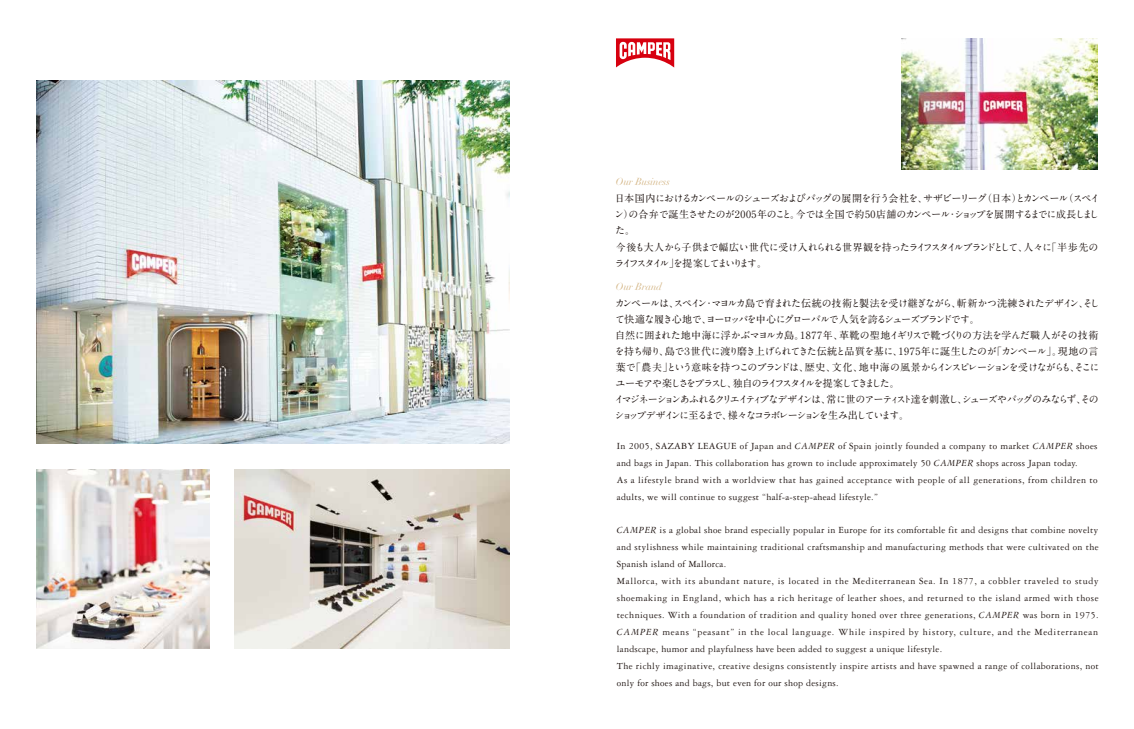
<style>
.page{position:relative;width:1134px;height:729px;background:#fff}
.page>*{position:absolute;margin:0;border:0;box-sizing:border-box;transform-origin:0 0}
.t1{font:10px/17px "Garamond 3 LT Std";letter-spacing:.035em;color:#221815}
.t2{font:700 10px/16px "A1 Mincho Std";letter-spacing:-.11em;color:#221815}
.t3{font:700 10px/16px "A1 Mincho Std";letter-spacing:-.135em;color:#221815}
.t4{font:italic 10px "Didot LH";color:#d4b686}
.s1{font-style:italic}
</style>
<div class="page">
<img style="left:901px;top:38px;width:197px;height:132px">
<svg style="left:616px;top:38px;width:58px;height:30px"></svg>
<img style="left:235px;top:469px;width:275px;height:179px">
<img style="left:36px;top:469px;width:173px;height:179px">
<img style="left:36px;top:81px;width:474px;height:363px">
<p class="t4" style="left:616px;top:175px;width:56px">Our Business</p>
<p class="t2" style="left:614px;top:189px;width:487px;text-align:justify">日本国内におけるカンペールのシューズおよびバッグの展開を行う会社を、サザビーリーグ（日本）とカンペール（スペイン）の合弁で誕生させたのが2005年のこと。今では全国で約50店舗のカンペール・ショップを展開するまでに成長しました。</p>
<p class="t3" style="left:614px;top:238px;width:485px">今後も大人から子供まで幅広い世代に受け入れられる世界観を持ったライフスタイルブランドとして、人々に「半歩先のライフスタイル」を提案してまいります。</p>
<p class="t4" style="left:616px;top:281px;width:48px">Our Brand</p>
<p class="t2" style="left:614px;top:293px;width:487px">カンペールは、スペイン・マヨルカ島で育まれた伝統の技術と製法を受け継ぎながら、斬新かつ洗練されたデザイン、そして快適な履き心地で、ヨーロッパを中心にグローバルで人気を誇るシューズブランドです。<br>自然に囲まれた地中海に浮かぶマヨルカ島。1877年、革靴の聖地イギリスで靴づくりの方法を学んだ職人がその技術を持ち帰り、島で３世代に渡り磨き上げられてきた伝統と品質を基に、1975年に誕生したのが「カンペール」。現地の言葉で「農夫」という意味を持つこのブランドは、歴史、文化、地中海の風景からインスピレーションを受けながらも、そこにユーモアや楽しさをプラスし、独自のライフスタイルを提案してきました。<br>イマジネーションあふれるクリエイティブなデザインは、常に世のアーティスト達を刺激し、シューズやバッグのみならず、そのショップデザインに至るまで、様々なコラボレーションを生み出しています。</p>
<p class="t1" style="left:617px;top:438px;width:482px">In 2005, SAZABY LEAGUE of Japan and <span class="s1">CAMPER</span> of Spain jointly founded a company to market <span class="s1">CAMPER</span> shoes and bags in Japan. This collaboration has grown to include approximately 50 <span class="s1">CAMPER</span> shops across Japan today.<br>As a lifestyle brand with a worldview that has gained acceptance with people of all generations, from children to adults, we will continue to suggest “half-a-step-ahead lifestyle.”</p>
<p class="t1" style="left:617px;top:521px;width:483px"><span class="s1">CAMPER</span> is a global shoe brand especially popular in Europe for its comfortable fit and designs that combine novelty and stylishness while maintaining traditional craftsmanship and manufacturing methods that were cultivated on the Spanish island of Mallorca.<br>Mallorca, with its abundant nature, is located in the Mediterranean Sea. In 1877, a cobbler traveled to study shoemaking in England, which has a rich heritage of leather shoes, and returned to the island armed with those techniques. With a foundation of tradition and quality honed over three generations, <span class="s1">CAMPER</span> was born in 1975.<br><span class="s1">CAMPER</span> means “peasant” in the local language. While inspired by history, culture, and the Mediterranean landscape, humor and playfulness have been added to suggest a unique lifestyle.<br>The richly imaginative, creative designs consistently inspire artists and have spawned a range of collaborations, not only for shoes and bags, but even for our shop designs.</p>
</div>
